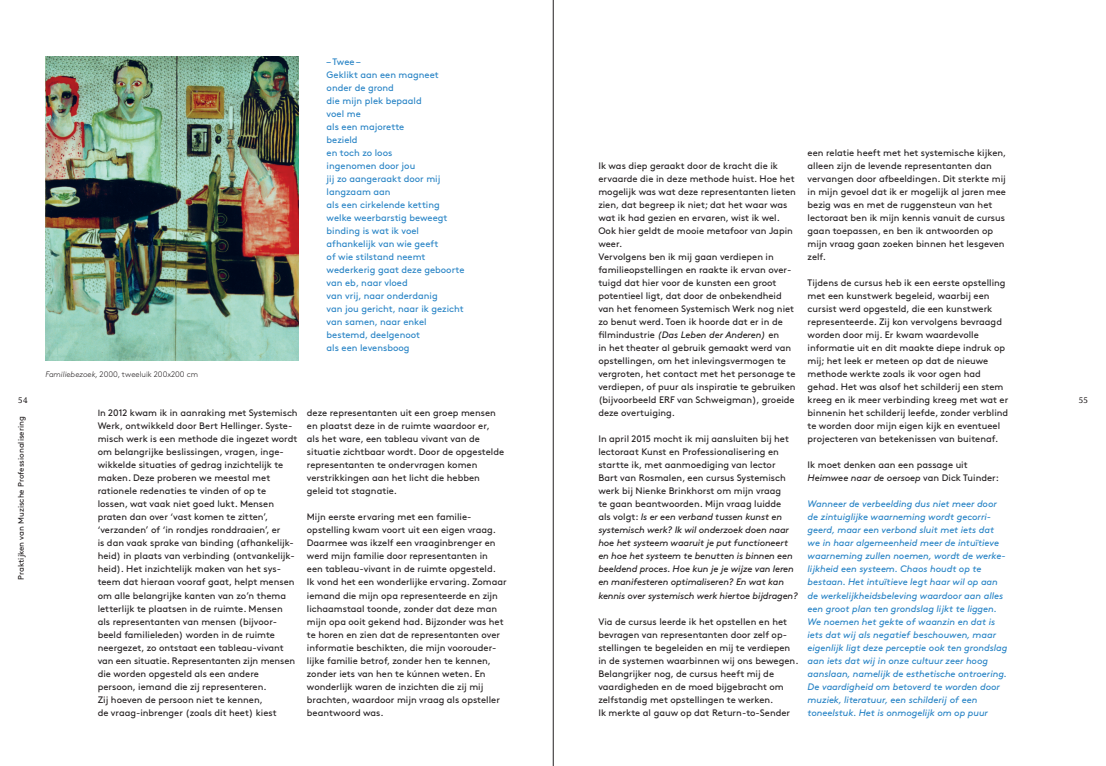
<style>
.page{position:relative;width:1106px;height:766px;background:#fff}
.page>*{position:absolute;margin:0;border:0;box-sizing:border-box;transform-origin:0 0}
.t1{font:9.4px/13px "Brown Std";color:#231f20}
.t2{font:italic 9.4px/13px "Brown Std";letter-spacing:-.005em;color:#2783c5}
.t3{font:italic 9.4px/13px "Brown Std";letter-spacing:-.015em;color:#231f20}
.t4{font:9.4px/13px "Brown Std";color:#2783c5}
.t5{font:9px "Marbach";color:#231f20}
.t6{font:8px "Brown Std";color:#231f20}
.t7{font:300 8px "Brown Std";color:#231f20}
.s1{font-style:italic}
.s2{font-style:normal}
.s3{font-size:9px}
</style>
<div class="page">
<hr style="left:553px;top:0;width:1px;height:765px;background:#231f20">
<img style="left:45px;top:57px;width:253px;height:303px">
<p class="t4" style="left:326px;top:55px;width:139px">– Twee –<br>Geklikt aan een magneet onder de grond<br>die mijn plek bepaald<br>voel me<br>als een majorette<br>bezield<br>en toch zo loos<br>ingenomen door jou<br>jij zo aangeraakt door mij langzaam aan<br>als een cirkelende ketting welke weerbarstig beweegt binding is wat ik voel afhankelijk van wie geeft<br>of wie stilstand neemt wederkerig gaat deze geboorte van eb, naar vloed<br>van vrij, naar onderdanig<br>van jou gericht, naar ik gezicht van samen, naar enkel bestemd, deelgenoot<br>als een levensboog</p>
<p class="t1" style="left:807px;top:146px;width:200px">een relatie heeft met het systemische kijken, alleen zijn de levende representanten dan vervangen door afbeeldingen. Dit sterkte mij in mijn gevoel dat ik er mogelijk al jaren mee bezig was en met de ruggensteun van het lectoraat ben ik mijn kennis vanuit de cursus gaan toepassen, en ben ik antwoorden op mijn vraag gaan zoeken binnen het lesgeven zelf.</p>
<p class="t1" style="left:807px;top:276px;width:202px">Tijdens de cursus heb ik een eerste opstelling met een kunstwerk begeleid, waarbij een cursist werd opgesteld, die een kunstwerk representeerde. Zij kon vervolgens bevraagd worden door mij. Er kwam waardevolle informatie uit en dit maakte diepe indruk op mij; het leek er meteen op dat de nieuwe methode werkte zoals ik voor ogen had gehad. Het was alsof het schilderij een stem kreeg en ik meer verbinding kreeg met wat er binnenin het schilderij leefde, zonder verblind te worden door mijn eigen kijk en eventueel projecteren van betekenissen van buitenaf.</p>
<p class="t1" style="left:807px;top:458px;width:193px">Ik moet denken aan een passage uit<br><span class="s1">Heimwee naar de oersoep</span> van Dick Tuinder:</p>
<p class="t2" style="left:807px;top:497px;width:201px">Wanneer de verbeelding dus niet meer door de zintuiglijke waarneming wordt gecorri&shy;geerd, maar een verbond sluit met iets dat we in haar algemeenheid meer de intuïtieve waarneming zullen noemen, wordt de werke&shy;lijkheid een systeem. Chaos houdt op te bestaan. Het intuïtieve legt haar wil op aan de werkelijkheidsbeleving waardoor aan alles een groot plan ten grondslag lijkt te liggen.<br>We noemen het gekte of waanzin en dat is iets dat wij als negatief beschouwen, maar eigenlijk ligt deze perceptie ook ten grondslag aan iets dat wij in onze cultuur zeer hoog aanslaan, namelijk de esthetische ontroering.<br>De vaardigheid om betoverd te worden door muziek, literatuur, een schilderij of een toneelstuk. Het is onmogelijk om op puur</p>
<p class="t1" style="left:598px;top:159px;width:199px">Ik was diep geraakt door de kracht die ik ervaarde die in deze methode huist. Hoe het mogelijk was wat deze representanten lieten zien, dat begreep ik niet; dat het waar was wat ik had gezien en ervaren, wist ik wel.<br>Ook hier geldt de mooie metafoor van Japin weer.<br>Vervolgens ben ik mij gaan verdiepen in familieopstellingen en raakte ik ervan over&shy;tuigd dat hier voor de kunsten een groot potentieel ligt, dat door de onbekendheid van het fenomeen Systemisch Werk nog niet zo benut werd. Toen ik hoorde dat er in de filmindustrie <span class="s1">(Das Leben der Anderen)</span> en<br>in het theater al gebruik gemaakt werd van opstellingen, om het inlevingsvermogen te vergroten, het contact met het personage te verdiepen, of puur als inspiratie te gebruiken (bijvoorbeeld ERF van Schweigman), groeide deze overtuiging.</p>
<p class="t3" style="left:598px;top:432px;width:201px"><span class="s2">In april 2015 mocht ik mij aansluiten bij het lectoraat Kunst en Professionalisering en startte ik, met aanmoediging van lector<br>Bart van Rosmalen, een cursus Systemisch werk bij Nienke Brinkhorst om mijn vraag<br>te gaan beantwoorden. Mijn vraag luidde<br>als volgt:</span> Is er een verband tussen kunst en systemisch werk? Ik wil onderzoek doen naar hoe het systeem waaruit je put functioneert en hoe het systeem te benutten is binnen een beeldend proces. Hoe kun je je wijze van leren en manifesteren optimaliseren? En wat kan kennis over systemisch werk hiertoe bijdragen?</p>
<p class="t1" style="left:598px;top:614px;width:202px">Via de cursus leerde ik het opstellen en het bevragen van representanten door zelf op&shy;stellingen te begeleiden en mij te verdiepen in de systemen waarbinnen wij ons bewegen.<br>Belangrijker nog, de cursus heeft mij de vaardigheden en de moed bijgebracht om zelfstandig met opstellingen te werken.<br>Ik merkte al gauw op dat Return-to-Sender</p>
<p class="t7" style="left:45px;top:370px;width:154px"><span class="s1">Familiebezoek,</span> 2000, tweeluik 200x200 cm</p>
<p class="t5" style="left:18px;top:394px;width:11px">54</p>
<p class="t5" style="left:1078px;top:394px;width:11px">55</p>
<p class="t6" style="left:17px;top:579px;width:165px;rotate:-90deg">Praktijken van Muzische Professionalisering</p>
<p class="t1" style="left:98px;top:406px;width:201px"><span class="s3">I</span>n 2012 kwam ik in aanraking met Systemisch Werk, ontwikkeld door Bert Hellinger. Syste&shy;misch werk is een methode die ingezet wordt om belangrijke beslissingen, vragen, inge&shy;wikkelde situaties of gedrag inzichtelijk te maken. Deze proberen we meestal met rationele redenaties te vinden of op te lossen, wat vaak niet goed lukt. Mensen praten dan over ‘vast komen te zitten’, ‘verzanden’ of ‘in rondjes ronddraaien’, er<br>is dan vaak sprake van binding (afhankelijk&shy;heid) in plaats van verbinding (ontvankelijk&shy;heid). Het inzichtelijk maken van het sys&shy;teem dat hieraan vooraf gaat, helpt mensen om alle belangrijke kanten van zo’n thema letterlijk te plaatsen in de ruimte. Mensen<br>als representanten van mensen (bijvoor&shy;beeld familieleden) worden in de ruimte neergezet, zo ontstaat een tableau-vivant van een situatie. Representanten zijn mensen die worden opgesteld als een andere persoon, iemand die zij representeren.<br>Zij hoeven de persoon niet te kennen,<br>de vraag-inbrenger (zoals dit heet) kiest</p>
<p class="t1" style="left:307px;top:406px;width:199px">deze representanten uit een groep mensen en plaatst deze in de ruimte waardoor er, als het ware, een tableau vivant van de situatie zichtbaar wordt. Door de opgestelde representanten te ondervragen komen verstrikkingen aan het licht die hebben geleid tot stagnatie.</p>
<p class="t1" style="left:307px;top:510px;width:201px">Mijn eerste ervaring met een familie&shy;opstelling kwam voort uit een eigen vraag.<br>Daarmee was ikzelf een vraaginbrenger en werd mijn familie door representanten in<br>een tableau-vivant in de ruimte opgesteld.<br>Ik vond het een wonderlijke ervaring. Zomaar iemand die mijn opa representeerde en zijn lichaamstaal toonde, zonder dat deze man mijn opa ooit gekend had. Bijzonder was het te horen en zien dat de representanten over informatie beschikten, die mijn voorouder&shy;lijke familie betrof, zonder hen te kennen, zonder iets van hen te kúnnen weten. En wonderlijk waren de inzichten die zij mij brachten, waardoor mijn vraag als opsteller beantwoord was.</p>
</div>
